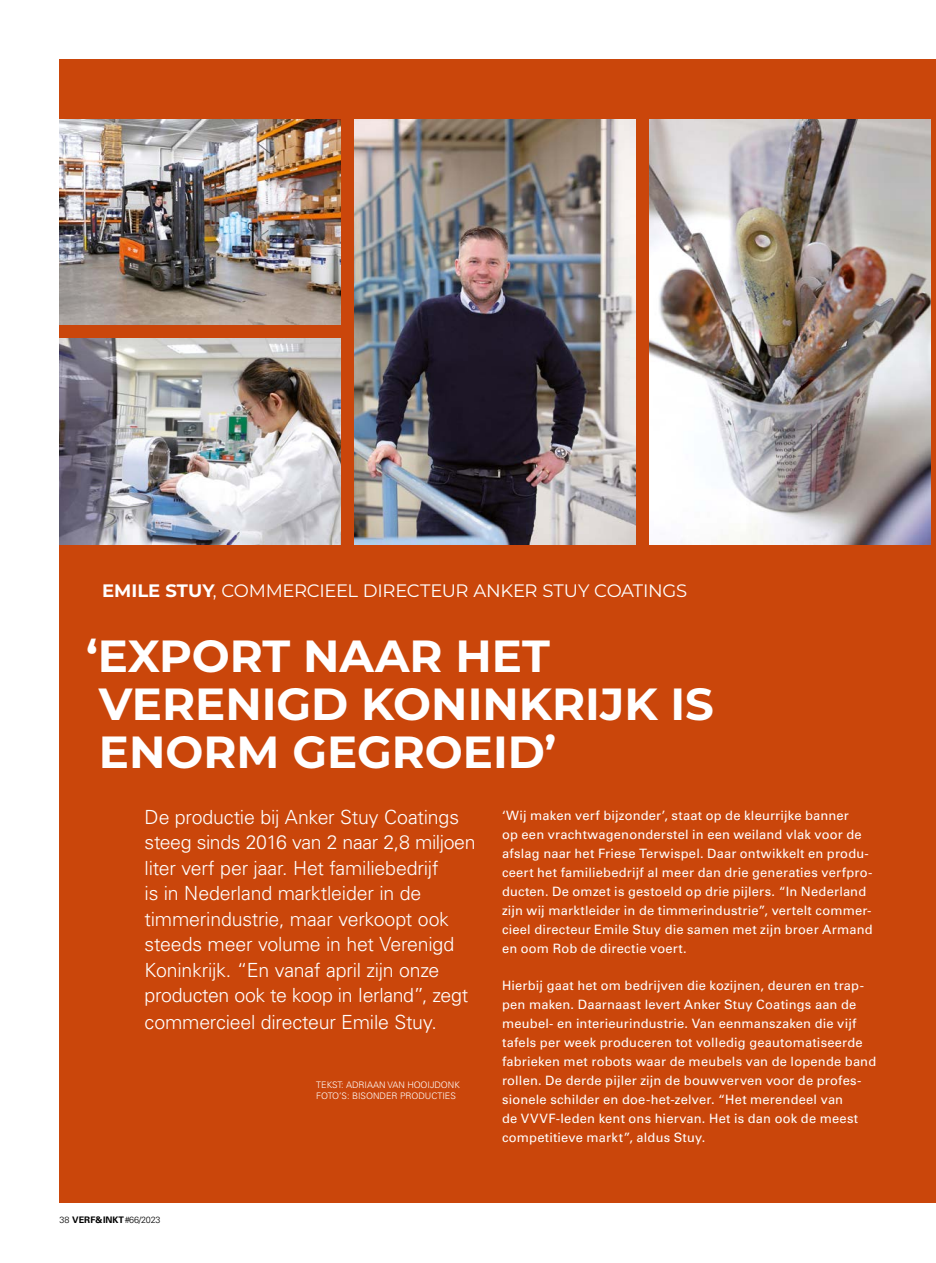
<style>
.page{position:relative;width:936px;height:1263px;background:#fff}
.page>*{position:absolute;margin:0;border:0;box-sizing:border-box;transform-origin:0 0}
.t1{font:700 45px/48px "Montserrat";color:#fff}
.t2{font:300 19.5px/25.7px "Univers";letter-spacing:-.01em;color:#fff}
.t3{font:18px "Montserrat";letter-spacing:-.015em;color:#fff}
.t4{font:12.9px/18.9px "Univers";letter-spacing:.015em;color:#fff}
.t5{font:300 9px/10.8px "Univers";color:#fff}
.t6{font:300 9px "Univers";letter-spacing:-.025em;color:#000}
.s1{font-weight:700}
</style>
<div class="page">
<div style="left:60px;top:60px;width:875px;height:1143px;background:#ca460b"></div>
<img style="left:60px;top:339px;width:280px;height:205px">
<img style="left:60px;top:119px;width:280px;height:206px">
<img style="left:649px;top:119px;width:281px;height:425px">
<img style="left:354px;top:119px;width:281px;height:425px">
<h3 class="t3" style="left:102px;top:578px;width:586px"><span class="s1">EMILE STUY</span>, COMMERCIEEL DIRECTEUR ANKER STUY COATINGS</h3>
<h1 class="t1" style="left:86px;top:630px;width:629px">‘EXPORT NAAR HET<br>VERENIGD KONINKRIJK IS<br>ENORM GEGROEID’</h1>
<p class="t2" style="left:145px;top:804px;width:332px">De productie bij Anker Stuy Coatings steeg sinds 2016 van 2 naar 2,8 miljoen liter verf per jaar. Het familiebedrijf<br>is in Nederland marktleider in de timmerindustrie, maar verkoopt ook steeds meer volume in het Verenigd Koninkrijk. “En vanaf april zijn onze producten ook te koop in Ierland”, zegt commercieel directeur Emile Stuy.</p>
<p class="t4" style="left:502px;top:806px;width:372px">‘Wij maken verf bijzonder’, staat op de kleurrijke banner<br>op een vrachtwagenonderstel in een weiland vlak voor de afslag naar het Friese Terwispel. Daar ontwikkelt en produ&shy;ceert het familiebedrijf al meer dan drie generaties verfpro&shy;ducten. De omzet is gestoeld op drie pijlers. “In Nederland zijn wij marktleider in de timmerindustrie”, vertelt commer&shy;cieel directeur Emile Stuy die samen met zijn broer Armand en oom Rob de directie voert.</p>
<p class="t4" style="left:502px;top:976px;width:376px">Hierbij gaat het om bedrijven die kozijnen, deuren en trap&shy;pen maken. Daarnaast levert Anker Stuy Coatings aan de meubel- en interieurindustrie. Van eenmanszaken die vijf tafels per week produceren tot volledig geautomatiseerde fabrieken met robots waar de meubels van de lopende band rollen. De derde pijler zijn de bouwverven voor de profes&shy;sionele schilder en doe-het-zelver. “Het merendeel van<br>de VVVF-leden kent ons hiervan. Het is dan ook de meest competitieve markt”, aldus Stuy.</p>
<p class="t5" style="left:316px;top:1079px;width:145px">TEKST: ADRIAAN VAN HOOIJDONK<br>FOTO’S: BISONDER PRODUCTIES</p>
<p class="t6" style="left:60px;top:1215px;width:102px">38 <span class="s1">VERF&amp; INKT</span> #66/2023</p>
</div>
